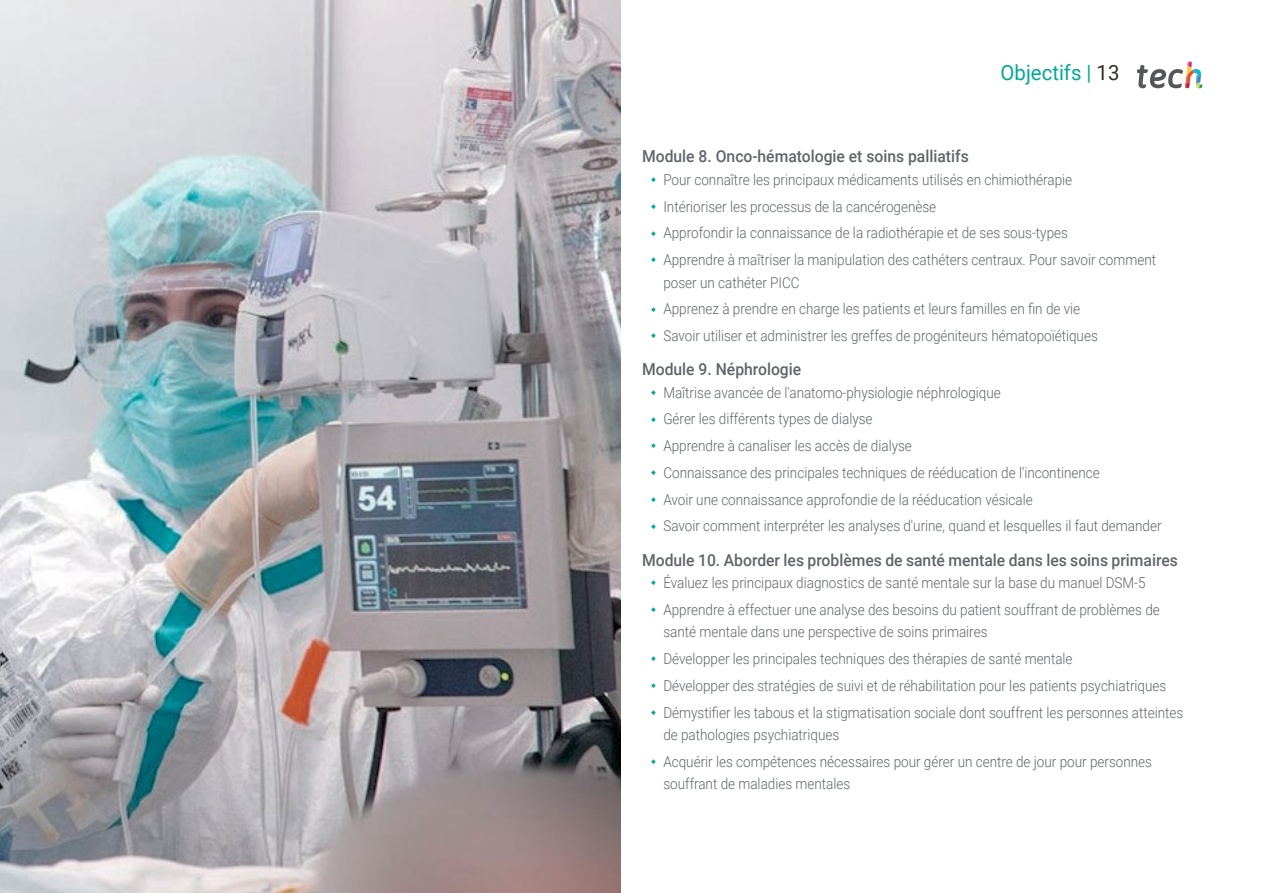
<style>
.page{position:relative;width:1263px;height:893px;background:#fff}
.page>*{position:absolute;margin:0;border:0;box-sizing:border-box;transform-origin:0 0}
.t1{font:21px "Roboto";color:#00a996}
.t2{font:500 16.5px "Roboto";color:#61646a;scale:.95 1}
.t3{font:300 15px/26.7px "Roboto";color:#61646a;scale:.9 1}
.s1{color:#312e20}
</style>
<div class="page">
<img style="left:0;top:0;width:621px;height:893px">
<svg style="left:1137px;top:62px;width:65px;height:27px"></svg>
<h1 class="t1" style="left:1000px;top:57px;width:120px">Objectifs | <span class="s1">13</span></h1>
<p class="t2" style="left:642px;top:145px;width:345px">Module 8. Onco-hématologie et soins palliatifs</p>
<p class="t3" style="left:663px;top:166px;width:549px">Pour connaître les principaux médicaments utilisés en chimiothérapie<br>Intérioriser les processus de la cancérogenèse<br>Approfondir la connaissance de la radiothérapie et de ses sous-types<br>Apprendre à maîtriser la manipulation des cathéters centraux. Pour savoir comment</p>
<p class="t3" style="left:663px;top:268px;width:484px">poser un cathéter PICC<br>Apprenez à prendre en charge les patients et leurs familles en fin de vie<br>Savoir utiliser et administrer les greffes de progéniteurs hématopoïétiques</p>
<p class="t2" style="left:642px;top:358px;width:169px">Module 9. Néphrologie</p>
<p class="t3" style="left:663px;top:378px;width:555px">Maîtrise avancée de l'anatomo-physiologie néphrologique<br>Gérer les différents types de dialyse<br>Apprendre à canaliser les accès de dialyse<br>Connaissance des principales techniques de rééducation de l'incontinence<br>Avoir une connaissance approfondie de la rééducation vésicale<br>Savoir comment interpréter les analyses d'urine, quand et lesquelles il faut demander</p>
<p class="t2" style="left:642px;top:548px;width:565px">Module 10. Aborder les problèmes de santé mentale dans les soins primaires</p>
<p class="t3" style="left:663px;top:569px;width:553px">Évaluez les principaux diagnostics de santé mentale sur la base du manuel DSM-5<br>Apprendre à effectuer une analyse des besoins du patient souffrant de problèmes de</p>
<p class="t3" style="left:663px;top:618px;width:579px">santé mentale dans une perspective de soins primaires<br>Développer les principales techniques des thérapies de santé mentale<br>Développer des stratégies de suivi et de réhabilitation pour les patients psychiatriques Démystifier les tabous et la stigmatisation sociale dont souffrent les personnes atteintes</p>
<p class="t3" style="left:663px;top:721px;width:544px">de pathologies psychiatriques<br>Acquérir les compétences nécessaires pour gérer un centre de jour pour personnes</p>
<p class="t3" style="left:663px;top:770px;width:209px">souffrant de maladies mentales</p>
</div>
